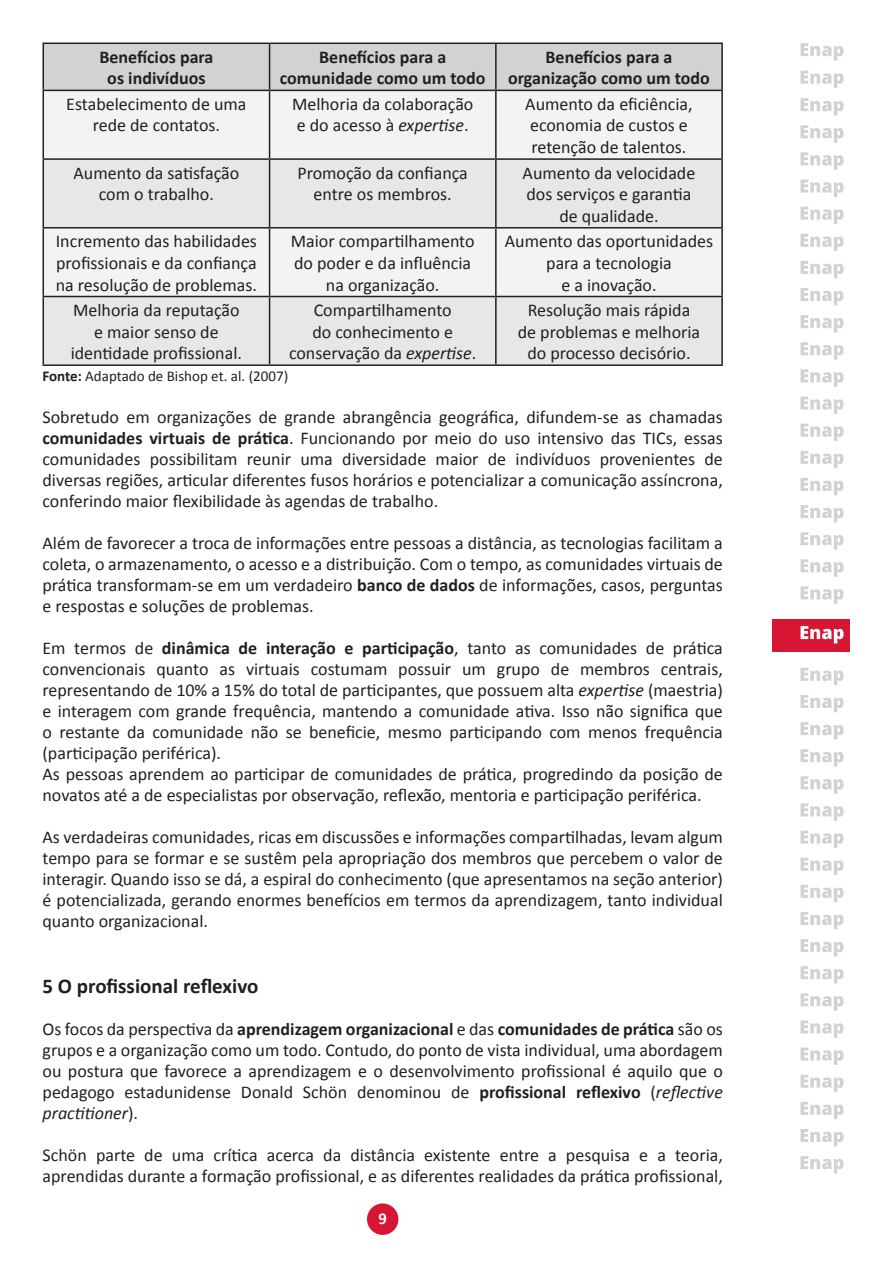
<style>
.page{position:relative;width:893px;height:1263px;background:#fff}
.page>*{position:absolute;margin:0;border:0;box-sizing:border-box;transform-origin:0 0}
.t1{font:700 21px "Calibri";color:#231f20}
.t2{font:18px/21px "Calibri";color:#231f20;text-align:center}
.t3{font:700 18px/21.6px "Calibri";color:#231f20;text-align:center}
.t4{font:700 16.5px "Calibri";color:#fff}
.t5{font:15px "Calibri";color:#231f20}
.s1{font-style:italic}
.s2{font-weight:700}
</style>
<div class="page">
<div style="left:367px;top:1203px;width:31px;height:32px;background:#d71634;border-radius:50%"></div>
<div style="left:772px;top:619px;width:77px;height:32px;background:#d71634"></div>
<svg style="left:801px;top:626px;width:43px;height:17px"></svg>
<svg style="left:801px;top:98px;width:43px;height:17px"></svg>
<svg style="left:801px;top:125px;width:43px;height:18px"></svg>
<svg style="left:801px;top:152px;width:43px;height:18px"></svg>
<svg style="left:801px;top:180px;width:43px;height:17px"></svg>
<svg style="left:801px;top:207px;width:43px;height:17px"></svg>
<svg style="left:801px;top:234px;width:43px;height:17px"></svg>
<svg style="left:801px;top:261px;width:43px;height:17px"></svg>
<svg style="left:801px;top:288px;width:43px;height:17px"></svg>
<svg style="left:801px;top:315px;width:43px;height:17px"></svg>
<svg style="left:801px;top:342px;width:43px;height:18px"></svg>
<svg style="left:801px;top:369px;width:43px;height:18px"></svg>
<svg style="left:801px;top:397px;width:43px;height:17px"></svg>
<svg style="left:801px;top:424px;width:43px;height:17px"></svg>
<svg style="left:801px;top:451px;width:43px;height:17px"></svg>
<svg style="left:801px;top:478px;width:43px;height:17px"></svg>
<svg style="left:801px;top:505px;width:43px;height:17px"></svg>
<svg style="left:801px;top:532px;width:43px;height:17px"></svg>
<svg style="left:801px;top:559px;width:43px;height:18px"></svg>
<svg style="left:801px;top:586px;width:43px;height:18px"></svg>
<svg style="left:801px;top:668px;width:43px;height:17px"></svg>
<svg style="left:801px;top:695px;width:43px;height:17px"></svg>
<svg style="left:801px;top:722px;width:43px;height:17px"></svg>
<svg style="left:801px;top:749px;width:43px;height:17px"></svg>
<svg style="left:801px;top:776px;width:43px;height:18px"></svg>
<svg style="left:801px;top:803px;width:43px;height:18px"></svg>
<svg style="left:801px;top:830px;width:43px;height:18px"></svg>
<svg style="left:801px;top:858px;width:43px;height:17px"></svg>
<svg style="left:801px;top:885px;width:43px;height:17px"></svg>
<svg style="left:801px;top:912px;width:43px;height:17px"></svg>
<svg style="left:801px;top:939px;width:43px;height:17px"></svg>
<svg style="left:801px;top:966px;width:43px;height:17px"></svg>
<svg style="left:801px;top:993px;width:43px;height:18px"></svg>
<svg style="left:801px;top:1020px;width:43px;height:18px"></svg>
<svg style="left:801px;top:1047px;width:43px;height:18px"></svg>
<svg style="left:801px;top:1075px;width:43px;height:17px"></svg>
<svg style="left:801px;top:1102px;width:43px;height:17px"></svg>
<svg style="left:801px;top:1129px;width:43px;height:17px"></svg>
<svg style="left:801px;top:1156px;width:43px;height:17px"></svg>
<svg style="left:801px;top:71px;width:43px;height:17px"></svg>
<svg style="left:801px;top:43px;width:43px;height:18px"></svg>
<div style="left:44px;top:44px;width:677px;height:46px;background:#d1d2d4"></div>
<div style="left:44px;top:91px;width:677px;height:67px;background:#f2f3f4"></div>
<svg style="left:44px;top:160px;width:677px;height:204px;fill:#e6e7e9"></svg>
<hr style="left:43px;top:43px;width:227px;height:1px;background:#231f20">
<hr style="left:43px;top:44px;width:1px;height:46px;background:#231f20">
<hr style="left:270px;top:43px;width:226px;height:1px;background:#231f20">
<hr style="left:269px;top:44px;width:1px;height:46px;background:#231f20">
<hr style="left:496px;top:43px;width:227px;height:1px;background:#231f20">
<hr style="left:495px;top:44px;width:2px;height:46px;background:#231f20">
<hr style="left:721px;top:44px;width:2px;height:46px;background:#231f20">
<hr style="left:43px;top:90px;width:227px;height:1px;background:#231f20">
<hr style="left:43px;top:91px;width:1px;height:67px;background:#231f20">
<hr style="left:270px;top:90px;width:226px;height:1px;background:#231f20">
<hr style="left:269px;top:91px;width:1px;height:67px;background:#231f20">
<hr style="left:496px;top:90px;width:227px;height:1px;background:#231f20">
<hr style="left:495px;top:91px;width:2px;height:67px;background:#231f20">
<hr style="left:721px;top:91px;width:2px;height:67px;background:#231f20">
<hr style="left:43px;top:158px;width:227px;height:2px;background:#231f20">
<hr style="left:43px;top:160px;width:1px;height:67px;background:#231f20">
<hr style="left:270px;top:158px;width:226px;height:2px;background:#231f20">
<hr style="left:269px;top:160px;width:1px;height:67px;background:#231f20">
<hr style="left:496px;top:158px;width:227px;height:2px;background:#231f20">
<hr style="left:495px;top:160px;width:2px;height:67px;background:#231f20">
<hr style="left:721px;top:160px;width:2px;height:67px;background:#231f20">
<hr style="left:43px;top:227px;width:227px;height:2px;background:#231f20">
<hr style="left:43px;top:229px;width:1px;height:67px;background:#231f20">
<hr style="left:270px;top:227px;width:226px;height:2px;background:#231f20">
<hr style="left:269px;top:229px;width:1px;height:67px;background:#231f20">
<hr style="left:496px;top:227px;width:227px;height:2px;background:#231f20">
<hr style="left:495px;top:229px;width:2px;height:67px;background:#231f20">
<hr style="left:721px;top:229px;width:2px;height:67px;background:#231f20">
<hr style="left:43px;top:296px;width:227px;height:1px;background:#231f20">
<hr style="left:43px;top:297px;width:1px;height:67px;background:#231f20">
<hr style="left:270px;top:296px;width:226px;height:1px;background:#231f20">
<hr style="left:269px;top:297px;width:1px;height:67px;background:#231f20">
<hr style="left:496px;top:296px;width:227px;height:1px;background:#231f20">
<hr style="left:495px;top:297px;width:2px;height:67px;background:#231f20">
<hr style="left:721px;top:297px;width:2px;height:67px;background:#231f20">
<hr style="left:43px;top:364px;width:227px;height:2px;background:#231f20">
<hr style="left:270px;top:364px;width:226px;height:2px;background:#231f20">
<hr style="left:496px;top:364px;width:227px;height:2px;background:#231f20">
<p class="t3" style="left:99px;top:46px;width:116px">Benefícios para os indivíduos</p>
<p class="t3" style="left:280px;top:46px;width:207px">Benefícios para a comunidade como um todo</p>
<p class="t3" style="left:508px;top:46px;width:203px">Benefícios para a organização como um todo</p>
<p class="t2" style="left:66px;top:93px;width:182px;line-height:21.6px">Estabelecimento de uma rede de contatos.</p>
<p class="t2" style="left:292px;top:93px;width:183px;line-height:21.6px;text-align:left">Melhoria da colaboração e do acesso à <span class="s1">expertise</span>.</p>
<p class="t2" style="left:525px;top:93px;width:169px;line-height:21.6px;text-align:left">Aumento da eficiência, economia de custos e retenção de talentos.</p>
<p class="t2" style="left:74px;top:162px;width:167px;line-height:21.6px">Aumento da satisfação com o trabalho.</p>
<p class="t2" style="left:297px;top:162px;width:172px;line-height:21.6px">Promoção da confiança entre os membros.</p>
<p class="t2" style="left:523px;top:162px;width:174px;line-height:21.6px">Aumento da velocidade dos serviços e garantia de qualidade.</p>
<p class="t2" style="left:56px;top:231px;width:203px;line-height:21.6px;text-align:justify">Incremento das habilidades profissionais e da confiança na resolução de problemas.</p>
<p class="t2" style="left:291px;top:231px;width:185px;line-height:21.6px">Maior compartilhamento do poder e da influência na organização.</p>
<p class="t2" style="left:505px;top:231px;width:210px;line-height:21.6px">Aumento das oportunidades para a tecnologia<br>e a inovação.</p>
<p class="t2" style="left:71px;top:299px;width:173px;line-height:21.6px">Melhoria da reputação e maior senso de identidade profissional.</p>
<p class="t2" style="left:289px;top:299px;width:189px;line-height:21.6px">Compartilhamento<br>do conhecimento e conservação da <span class="s1">expertise</span>.</p>
<p class="t2" style="left:518px;top:299px;width:184px;line-height:21.6px">Resolução mais rápida de problemas e melhoria do processo decisório.</p>
<p class="t5" style="left:43px;top:366px;width:247px"><span class="s2">Fonte:</span> Adaptado de Bishop et. al. (2007)</p>
<p class="t2" style="left:43px;top:407px;width:682px;text-align:justify">Sobretudo em organizações de grande abrangência geográfica, difundem-se as chamadas <span class="s2">comunidades virtuais de prática</span>. Funcionando por meio do uso intensivo das TICs, essas comunidades possibilitam reunir uma diversidade maior de indivíduos provenientes de diversas regiões, articular diferentes fusos horários e potencializar a comunicação assíncrona, conferindo maior flexibilidade às agendas de trabalho.</p>
<p class="t2" style="left:43px;top:533px;width:682px;text-align:justify">Além de favorecer a troca de informações entre pessoas a distância, as tecnologias facilitam a coleta, o armazenamento, o acesso e a distribuição. Com o tempo, as comunidades virtuais de prática transformam-se em um verdadeiro <span class="s2">banco de dados</span> de informações, casos, perguntas e respostas e soluções de problemas.</p>
<p class="t2" style="left:43px;top:638px;width:682px;text-align:left">Em termos de <span class="s2">dinâmica de interação e participação</span>, tanto as comunidades de prática convencionais quanto as virtuais costumam possuir um grupo de membros centrais, representando de 10% a 15% do total de participantes, que possuem alta <span class="s1">expertise</span> (maestria) e interagem com grande frequência, mantendo a comunidade ativa. Isso não significa que o restante da comunidade não se beneficie, mesmo participando com menos frequência (participação periférica).<br>As pessoas aprendem ao participar de comunidades de prática, progredindo da posição de novatos até a de especialistas por observação, reflexão, mentoria e participação periférica.</p>
<p class="t2" style="left:43px;top:827px;width:682px;text-align:justify">As verdadeiras comunidades, ricas em discussões e informações compartilhadas, levam algum tempo para se formar e se sustêm pela apropriação dos membros que percebem o valor de interagir. Quando isso se dá, a espiral do conhecimento (que apresentamos na seção anterior) é potencializada, gerando enormes benefícios em termos da aprendizagem, tanto individual quanto organizacional.</p>
<p class="t1" style="left:43px;top:973px;width:217px">5 O profissional reflexivo</p>
<p class="t2" style="left:43px;top:1019px;width:682px;text-align:justify">Os focos da perspectiva da <span class="s2">aprendizagem organizacional</span> e das <span class="s2">comunidades de prática</span> são os grupos e a organização como um todo. Contudo, do ponto de vista individual, uma abordagem ou postura que favorece a aprendizagem e o desenvolvimento profissional é aquilo que o pedagogo estadunidense Donald Schön denominou de <span class="s2">profissional reflexivo</span> (<span class="s1">reflective practitioner</span>).</p>
<p class="t2" style="left:43px;top:1145px;width:682px;text-align:left">Schön parte de uma crítica acerca da distância existente entre a pesquisa e a teoria, aprendidas durante a formação profissional, e as diferentes realidades da prática profissional,</p>
<p class="t4" style="left:378px;top:1208px;width:10px">9</p>
</div>
